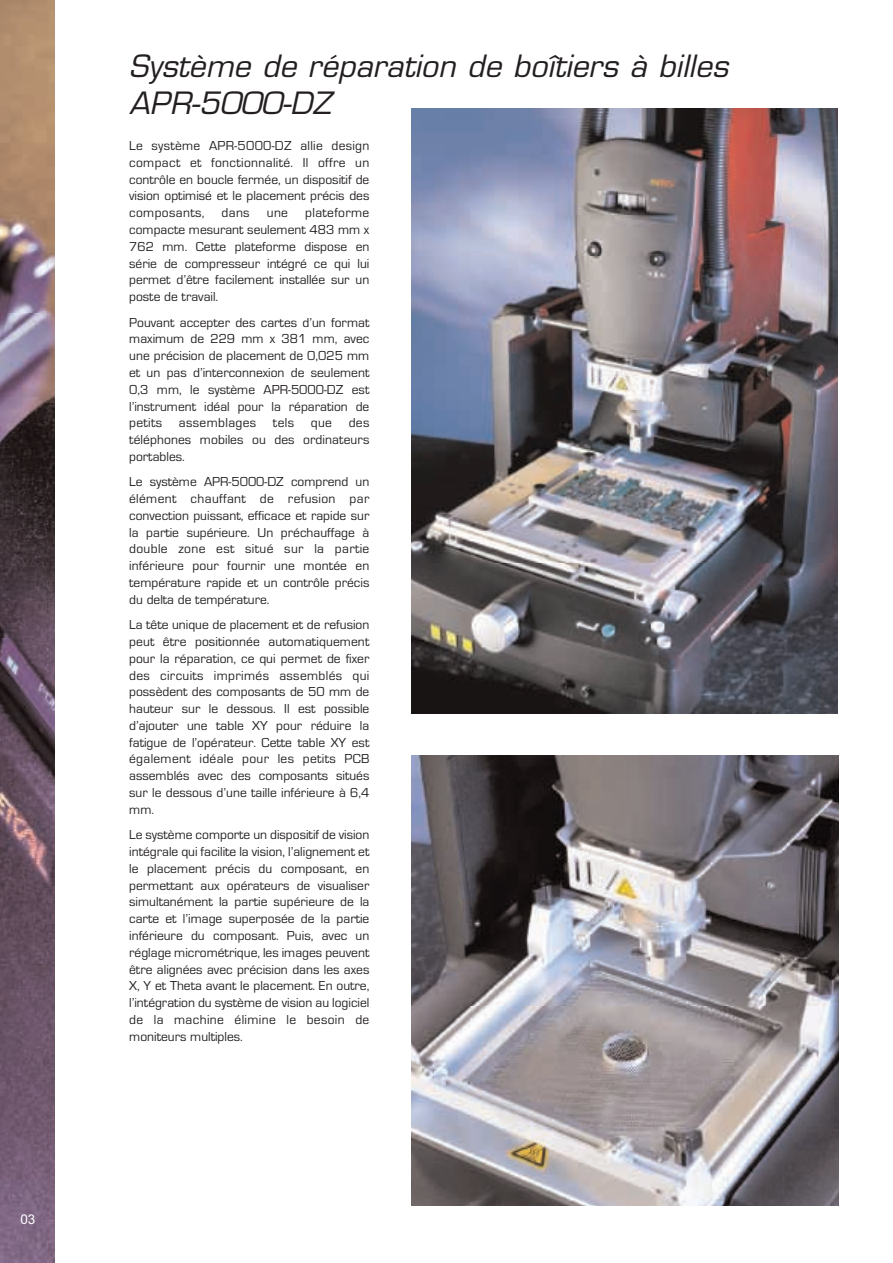
<style>
.page{position:relative;width:893px;height:1263px;background:#fff}
.page>*{position:absolute;margin:0;border:0;box-sizing:border-box;transform-origin:0 0}
.t1{font:italic 30px/37.5px "Eurostile";letter-spacing:.005em;color:#231f20}
.t2{font:13.5px/16.8px "Eurostile";color:#231f20;text-align:justify}
.t3{font:13.5px "Arial";color:#fff}
</style>
<div class="page">
<img style="left:411px;top:108px;width:427px;height:605px">
<img style="left:411px;top:755px;width:428px;height:451px">
<img style="left:0;top:0;width:54px;height:1263px">
<p class="t3" style="left:20px;top:1212px;width:17px">03</p>
<h1 class="t1" style="left:129px;top:50px;width:600px">Système de réparation de boîtiers à billes<br>APR-5000-DZ</h1>
<p class="t2" style="left:129px;top:137px;width:242px">Le système APR-5000-DZ allie design compact et fonctionnalité. Il offre un contrôle en boucle fermée, un dispositif de vision optimisé et le placement précis des composants,</p>
<p class="t2" style="left:129px;top:204px;width:242px;text-indent:176px">plateforme compacte mesurant seulement 483 mm x 762 mm. Cette plateforme dispose en série de compresseur intégré ce qui lui permet d’être facilement installée sur un poste de travail.</p>
<p class="t2" style="left:129px;top:313px;width:242px">Pouvant accepter des cartes d’un format maximum de 229 mm x 381 mm, avec une précision de placement de 0,025 mm et un pas d’interconnexion de seulement 0,3 mm, le système APR-5000-DZ est l’instrument idéal pour la réparation de petits assemblages tels que des téléphones mobiles ou des ordinateurs portables.</p>
<p class="t2" style="left:129px;top:473px;width:242px">Le système APR-5000-DZ comprend un élément chauffant de refusion par convection puissant, efficace et rapide sur la partie supérieure. Un préchauffage à double zone est situé sur la partie inférieure pour fournir une montée en température rapide et un contrôle précis du delta de température.</p>
<p class="t2" style="left:129px;top:616px;width:242px">La tête unique de placement et de refusion peut être positionnée automatiquement pour la réparation, ce qui permet de fixer des circuits imprimés assemblés qui possèdent des composants de 50 mm de hauteur sur le dessous. Il est possible d’ajouter une table XY pour réduire la fatigue de l’opérateur. Cette table XY est également idéale pour les petits PCB assemblés avec des composants situés sur le dessous d’une taille inférieure à 6,4 mm.</p>
<p class="t2" style="left:129px;top:826px;width:242px">Le système comporte un dispositif de vision intégrale qui facilite la vision, l’alignement et le placement précis du composant, en permettant aux opérateurs de visualiser simultanément la partie supérieure de la carte et l’image superposée de la partie inférieure du composant. Puis, avec un réglage micrométrique, les images peuvent être alignées avec précision dans les axes X, Y et Theta avant le placement. En outre, l’intégration du système de vision au logiciel de la machine élimine le besoin de moniteurs multiples.</p>
<p class="t2" style="left:222px;top:204px;width:30px">dans</p>
<p class="t2" style="left:267px;top:204px;width:23px">une</p>
</div>
